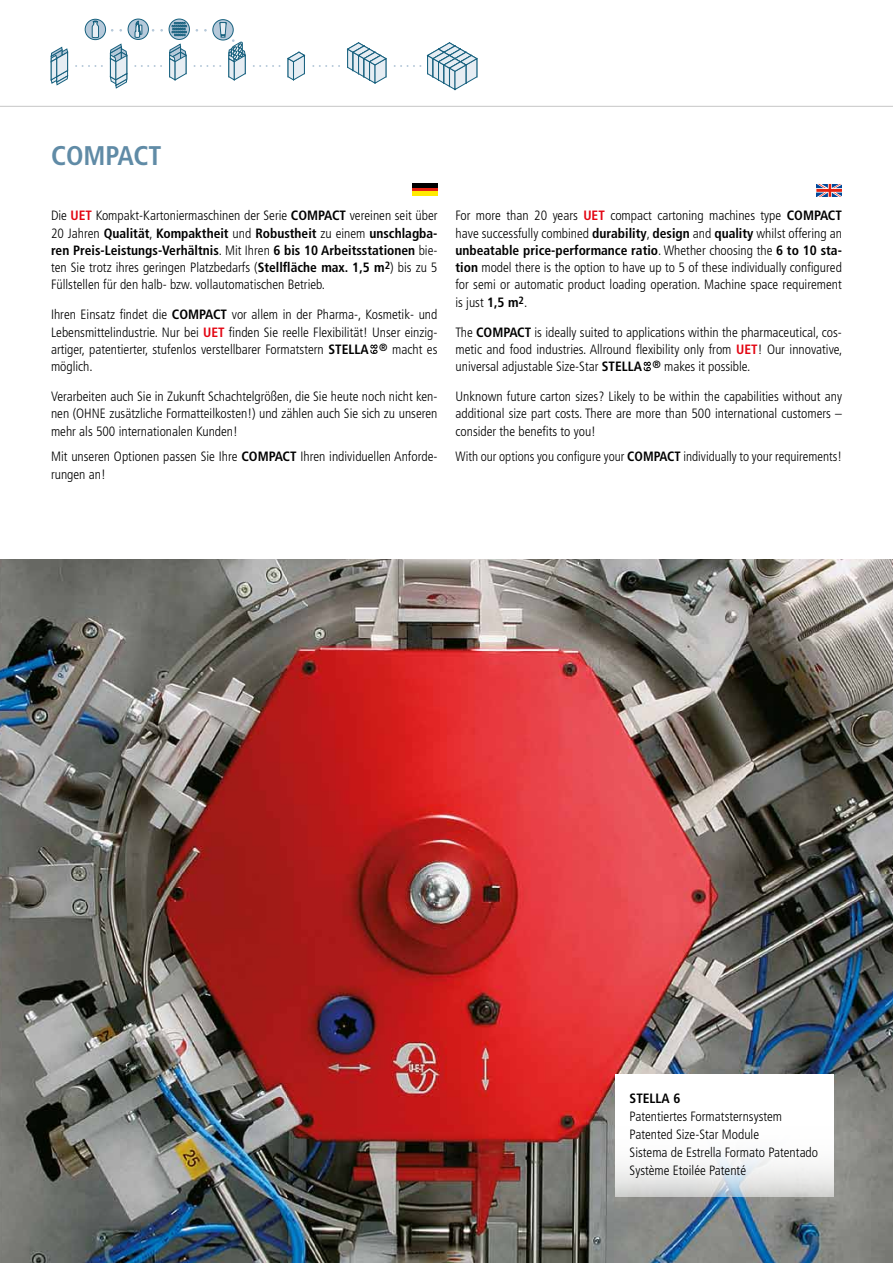
<style>
.page{position:relative;width:893px;height:1263px;background:#fff}
.page>*{position:absolute;margin:0;border:0;box-sizing:border-box;transform-origin:0 0}
.t1{font:700 condensed 27px "Frutiger";color:#608ba6}
.t2{font:300 condensed 13.5px/17.2px "Frutiger";color:#000;text-align:justify}
.t3{font:700 condensed 13.5px "Frutiger";color:#000}
.s1{font-weight:700}
.s2{font-weight:700;color:#e30613}
.s3{font-weight:300}
</style>
<div class="page">
<img style="left:0;top:559px;width:893px;height:704px">
<svg style="left:615px;top:1075px;width:218px;height:122px"></svg>
<svg style="left:370px;top:344px;width:8px;height:10px"></svg>
<svg style="left:644px;top:362px;width:7px;height:9px"></svg>
<hr style="left:0;top:106px;width:893px;height:1px;background:#c6c6c6">
<svg style="left:110px;top:44px;width:17px;height:44px"></svg>
<svg style="left:169px;top:44px;width:17px;height:36px"></svg>
<svg style="left:51px;top:47px;width:17px;height:38px"></svg>
<svg style="left:287px;top:52px;width:18px;height:28px"></svg>
<svg style="left:253px;top:65px;width:27px;height:2px"></svg>
<svg style="left:347px;top:42px;width:40px;height:42px"></svg>
<svg style="left:427px;top:42px;width:50px;height:48px"></svg>
<svg style="left:312px;top:65px;width:28px;height:2px"></svg>
<svg style="left:394px;top:65px;width:27px;height:2px"></svg>
<svg style="left:75px;top:65px;width:28px;height:2px"></svg>
<svg style="left:134px;top:65px;width:28px;height:2px"></svg>
<svg style="left:169px;top:19px;width:20px;height:20px"></svg>
<div style="left:169px;top:19px;width:21px;height:21px;border:1px solid #16607e;border-radius:50%"></div>
<svg style="left:172px;top:22px;width:15px;height:14px"></svg>
<svg style="left:194px;top:19px;width:52px;height:61px"></svg>
<svg style="left:128px;top:19px;width:20px;height:20px"></svg>
<div style="left:128px;top:19px;width:21px;height:21px;border:1px solid #16607e;border-radius:50%"></div>
<svg style="left:135px;top:21px;width:7px;height:17px"></svg>
<svg style="left:85px;top:19px;width:21px;height:21px"></svg>
<div style="left:85px;top:19px;width:21px;height:21px;border:1px solid #16607e;border-radius:50%"></div>
<svg style="left:92px;top:19px;width:7px;height:19px"></svg>
<svg style="left:816px;top:184px;width:26px;height:13px"></svg>
<svg style="left:412px;top:187px;width:25px;height:5px"></svg>
<hr style="left:412px;top:192px;width:25px;height:4px;background:#ffea00">
<hr style="left:412px;top:183px;width:25px;height:4px;background:#000">
<h1 class="t1" style="left:51px;top:139px;width:112px">COMPACT</h1>
<p class="t2" style="left:51px;top:207px;width:388px;text-indent:299px">vereinen seit über 20 Jahren <span class="s1">Qualität</span>, <span class="s1">Kompaktheit</span> und <span class="s1">Robustheit</span> zu einem <span class="s1">unschlagba&shy;ren Preis-Leistungs-Verhältnis</span>. Mit Ihren <span class="s1">6 bis 10 Arbeitsstationen</span> bie&shy;ten Sie trotz ihres geringen Platzbedarfs (<span class="s1">Stellfläche max. 1,5 m</span><sup>2</sup>) bis zu 5<br>Füllstellen für den halb- bzw. vollautomatischen Betrieb.</p>
<p class="t2" style="left:51px;top:306px;width:163px">Ihren Einsatz findet die <span class="s1">Compact</span></p>
<p class="t2" style="left:51px;top:207px;width:282px">Die <span class="s2">UET</span> Kompakt-Kartoniermaschinen der Serie <span class="s1">Compact</span></p>
<p class="t2" style="left:51px;top:306px;width:388px;text-indent:181px">vor allem in der Pharma-, Kosmetik- und Lebensmittelindustrie. Nur bei <span class="s2">UET</span> finden Sie reelle Flexibilität! Unser einzig&shy;artiger, patentierter, stufenlos verstellbarer Formatstern <span class="s1">STELLA</span> <sup>®</sup> macht es möglich.</p>
<p class="t2" style="left:51px;top:388px;width:388px">Verarbeiten auch Sie in Zukunft Schachtelgrößen, die Sie heute noch nicht ken&shy;nen (OHNE zusätzliche Formatteilkosten!) und zählen auch Sie sich zu unseren mehr als 500 internationalen Kunden!</p>
<p class="t2" style="left:51px;top:448px;width:388px">Mit unseren Optionen passen Sie Ihre <span class="s1">COMPACT</span> Ihren individuellen Anforde&shy;rungen an!</p>
<p class="t2" style="left:455px;top:207px;width:388px;text-align:left">For more than 20 years <span class="s2">UET</span> compact cartoning machines type <span class="s1">Compact </span>have successfully combined <span class="s1">durability</span>, <span class="s1">design</span> and <span class="s1">quality</span> whilst offering an <span class="s1">unbeatable price-performance ratio</span>. Whether choosing the <span class="s1">6 to 10 sta&shy;tion</span> model there is the option to have up to 5 of these individually configured for semi or automatic product loading operation. Machine space requirement is just <span class="s1">1,5 m</span><sup>2</sup>.</p>
<p class="t3" style="left:455px;top:324px;width:63px"><span class="s3">The</span> Compact</p>
<p class="t2" style="left:455px;top:324px;width:388px;text-indent:79px">is ideally suited to applications within the pharmaceutical, cos&shy;metic and food industries. Allround flexibility only from <span class="s2">UET</span>! Our innovative, universal adjustable Size-Star <span class="s1">STELLA</span> <sup>®</sup> makes it possible.</p>
<p class="t2" style="left:455px;top:388px;width:388px">Unknown future carton sizes? Likely to be within the capabilities without any additional size part costs. There are more than 500 international customers – consider the benefits to you!</p>
<p class="t2" style="left:455px;top:448px;width:388px">With our options you configure your <span class="s1">COMPACT</span> individually to your requirements!</p>
<p class="t3" style="left:630px;top:1090px;width:52px">STELLA 6</p>
<p class="t2" style="left:630px;top:1108px;width:190px;line-height:18px;text-align:left">Patentiertes Formatsternsystem<br>Patented Size-Star Module<br>Sistema de Estrella Formato Patentado<br>Système Etoilée Patenté</p>
</div>
